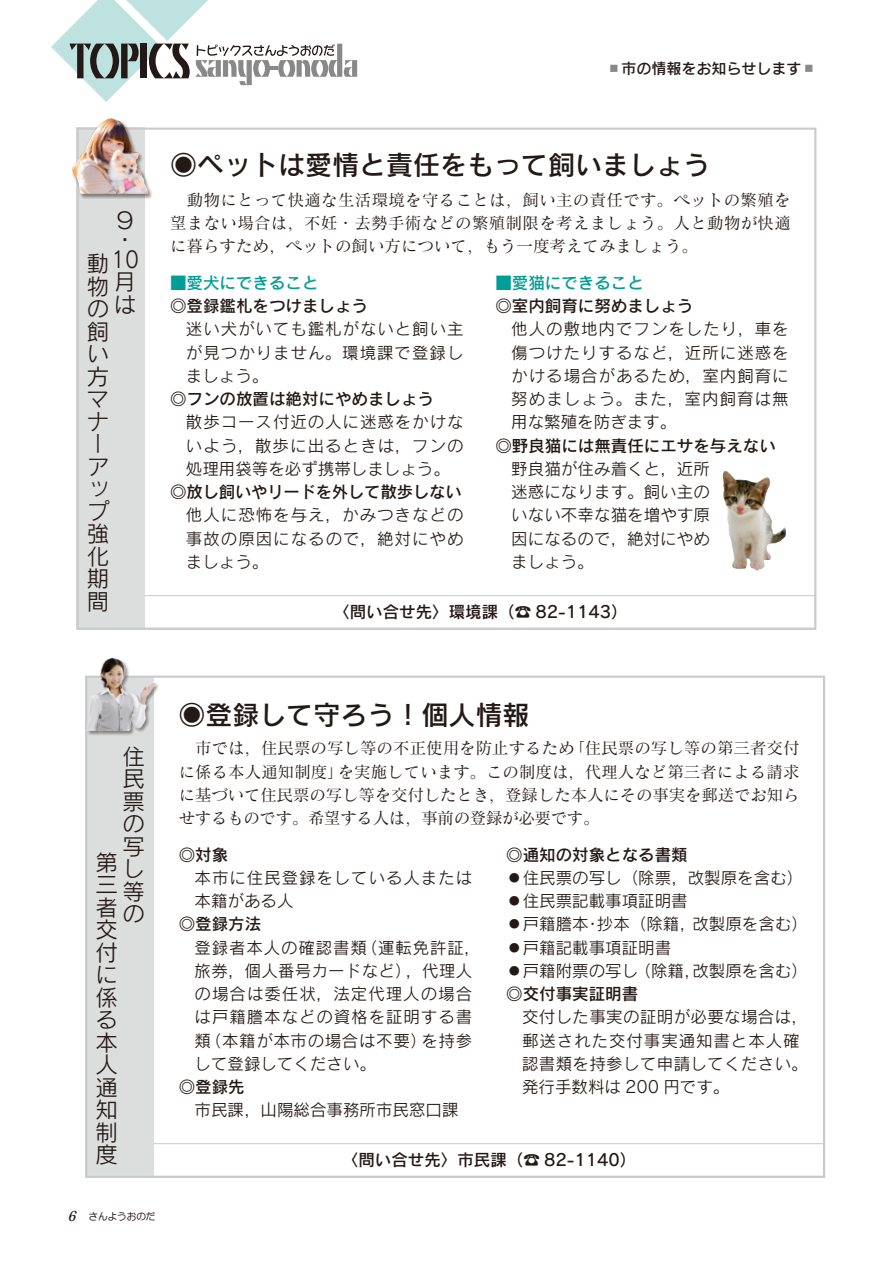
<style>
.page{position:relative;width:893px;height:1263px;background:#fff}
.page>*{position:absolute;margin:0;border:0;box-sizing:border-box;transform-origin:0 0}
._２行目以降字下げ{font:27px "Rodin Pro N DB";color:#231916}
.t1{font:22.5px/22.5px "Rodin Pro N M";color:#231916}
._２行目以降字下げ-2{font:16.5px/23.2px "Rodin Pro N M";letter-spacing:.03em;color:#231916;text-align:justify}
._２行目以降字下げ-3{font:16.5px "Rodin Pro N DB";color:#231916}
.t2{font:16.5px/23.2px "Matisse Pro N M";letter-spacing:-.015em;color:#231916;text-align:justify}
.t3{font:16.5px/23.2px "Matisse Pro M";color:#231916;text-align:justify}
._２行目以降字下げ-4{font:16.5px/23.2px "Rodin Pro N M";letter-spacing:.05em;color:#231916}
._２行目以降字下げ-5{font:16.5px "Rodin Pro N M";color:#231916}
._２行目以降字下げ-6{font:16.5px/23.2px "Rodin Pro N M";letter-spacing:.055em;color:#231916}
._２行目以降字下げ-7{font:16.5px "Rodin Pro N DB";color:#009e97}
.t4{font:15px "Rodin Cattleya Pro DB";color:#231916}
.t5{font:9.75px "Anito Std M";letter-spacing:-.02em;color:#231916}
.s1{color:#898989}
.s2{font-family:"Matisse Eleganto Pro B";font-style:italic;font-size:13.5px}
.s3{font-family:"Rodin Pro M"}
</style>
<div class="page">
<svg style="left:51px;top:0;width:306px;height:102px"></svg>
<div style="left:77px;top:595px;width:739px;height:34px;border:1px solid #c9cacb"></div>
<div style="left:77px;top:127px;width:68px;height:502px;background:#dcdddd"></div>
<div style="left:85px;top:1143px;width:740px;height:34px;border:1px solid #c9cacb"></div>
<div style="left:85px;top:676px;width:68px;height:501px;background:#dcdddd"></div>
<div style="left:87px;top:657px;width:72px;height:79px;background:#231916;opacity:.5"></div>
<img style="left:86px;top:657px;width:70px;height:74px">
<div style="left:71px;top:117px;width:82px;height:82px;background:#231916;opacity:.5"></div>
<img style="left:72px;top:118px;width:76px;height:76px">
<img style="left:723px;top:471px;width:63px;height:100px">
<p class="t1" style="left:111px;top:210px;width:29px;line-height:19.5px">９・<br>10</p>
<p class="t1" style="left:114px;top:270px;width:23px">月は</p>
<p class="t1" style="left:87px;top:252px;width:24px">動物の飼い方マナーアップ強化期間</p>
<p class="t4" style="left:606px;top:58px;width:211px"><span class="s1">▪</span>市の情報をお知らせします<span class="s1">▪</span></p>
<p class="_２行目以降字下げ" style="left:170px;top:147px;width:541px">◉ペットは愛情と責任をもって飼いましょう</p>
<p class="t3" style="left:170px;top:187px;width:622px;text-indent:17px">動物にとって快適な生活環境を守ることは，飼い主の責任です。ペットの繁殖を望まない場合は，不妊・去勢手術などの繁殖制限を考えましょう。人と動物が快適に暮らすため，ペットの飼い方について，もう一度考えてみましょう。</p>
<p class="_２行目以降字下げ-7" style="left:170px;top:272px;width:150px">■愛犬にできること</p>
<p class="_２行目以降字下げ-3" style="left:170px;top:295px;width:199px">◎登録鑑札をつけましょう</p>
<p class="_２行目以降字下げ-2" style="left:186px;top:317px;width:279px">迷い犬がいても鑑札がないと飼い主が見つかりません。環境課で登録しましょう。</p>
<p class="_２行目以降字下げ-3" style="left:170px;top:388px;width:265px">◎フンの放置は絶対にやめましょう</p>
<p class="_２行目以降字下げ-2" style="left:186px;top:410px;width:279px">散歩コース付近の人に迷惑をかけないよう，散歩に出るときは，フンの処理用袋等を必ず携帯しましょう。</p>
<p class="_２行目以降字下げ-3" style="left:170px;top:481px;width:293px">◎放し飼いやリードを外して散歩しない</p>
<p class="_２行目以降字下げ-2" style="left:186px;top:503px;width:279px">他人に恐怖を与え，かみつきなどの事故の原因になるので，絶対にやめましょう。</p>
<p class="_２行目以降字下げ-7" style="left:495px;top:272px;width:150px">■愛猫にできること</p>
<p class="_２行目以降字下げ-3" style="left:495px;top:295px;width:199px">◎室内飼育に努めましょう</p>
<p class="_２行目以降字下げ-2" style="left:511px;top:317px;width:279px">他人の敷地内でフンをしたり，車を傷つけたりするなど，近所に迷惑をかける場合があるため，室内飼育に努めましょう。また，室内飼育は無用な繁殖を防ぎます。</p>
<p class="_２行目以降字下げ-3" style="left:495px;top:434px;width:282px">◎野良猫には無責任にエサを与えない</p>
<p class="_２行目以降字下げ-2" style="left:511px;top:456px;width:200px">野良猫が住み着くと，近所迷惑になります。飼い主のいない不幸な猫を増やす原因になるので，絶対にやめましょう。</p>
<p class="_２行目以降字下げ-3" style="left:333px;top:601px;width:296px">〈問い合せ先〉環境課（☎ 82-1143）</p>
<p class="t1" style="left:123px;top:744px;width:23px;text-align:justify">住民票の写し等の</p>
<p class="t1" style="left:96px;top:850px;width:23px;text-align:justify">第三者交付に係る本人通知制度</p>
<p class="t5" style="left:67px;top:1210px;width:90px"><span class="s2">6</span> さんようおのだ</p>
<p class="_２行目以降字下げ" style="left:179px;top:697px;width:353px">◉登録して守ろう！個人情報</p>
<p class="t2" style="left:179px;top:736px;width:622px">　市では，住民票の写し等の不正使用を防止するため「住民票の写し等の第三者交付に係る本人通知制度」を実施しています。この制度は，代理人など第三者による請求に基づいて住民票の写し等を交付したとき，登録した本人にその事実を郵送でお知らせするものです。希望する人は，事前の登録が必要です。</p>
<p class="_２行目以降字下げ-3" style="left:179px;top:843px;width:51px">◎対象</p>
<p class="_２行目以降字下げ-6" style="left:195px;top:865px;width:279px">本市に住民登録をしている人または本籍がある人</p>
<p class="_２行目以降字下げ-3" style="left:179px;top:913px;width:84px">◎登録方法</p>
<p class="_２行目以降字下げ-4" style="left:195px;top:935px;width:287px">登録者本人の確認書類（運転免許証，旅券，個人番号カードなど），代理人の場合は委任状，法定代理人の場合は戸籍謄本などの資格を証明する書類（本籍が本市の場合は不要）を持参して登録してください。</p>
<p class="_２行目以降字下げ-3" style="left:179px;top:1076px;width:67px">◎登録先</p>
<p class="_２行目以降字下げ-5" style="left:195px;top:1099px;width:265px">市民課，山陽総合事務所市民窓口課</p>
<p class="_２行目以降字下げ-3" style="left:506px;top:843px;width:183px">◎通知の対象となる書類</p>
<p class="_２行目以降字下げ-5" style="left:506px;top:867px;width:298px"><span class="s3">◦</span>住民票の写し（除票，改製原を含む）</p>
<p class="_２行目以降字下げ-5" style="left:506px;top:890px;width:183px"><span class="s3">◦</span>住民票記載事項証明書</p>
<p class="_２行目以降字下げ-5" style="left:506px;top:913px;width:303px"><span class="s3">◦</span>戸籍謄本・抄本（除籍，改製原を含む）</p>
<p class="_２行目以降字下げ-5" style="left:506px;top:937px;width:166px"><span class="s3">◦</span>戸籍記載事項証明書</p>
<p class="_２行目以降字下げ-5" style="left:506px;top:960px;width:303px"><span class="s3">◦</span>戸籍附票の写し（除籍，改製原を含む）</p>
<p class="_２行目以降字下げ-3" style="left:506px;top:983px;width:133px">◎交付事実証明書</p>
<p class="_２行目以降字下げ-2" style="left:522px;top:1005px;width:287px;text-align:left">交付した事実の証明が必要な場合は，郵送された交付事実通知書と本人確認書類を持参して申請してください。発行手数料は 200 円です。</p>
<p class="_２行目以降字下げ-3" style="left:342px;top:1149px;width:296px">〈問い合せ先〉市民課（☎ 82-1140）</p>
</div>
